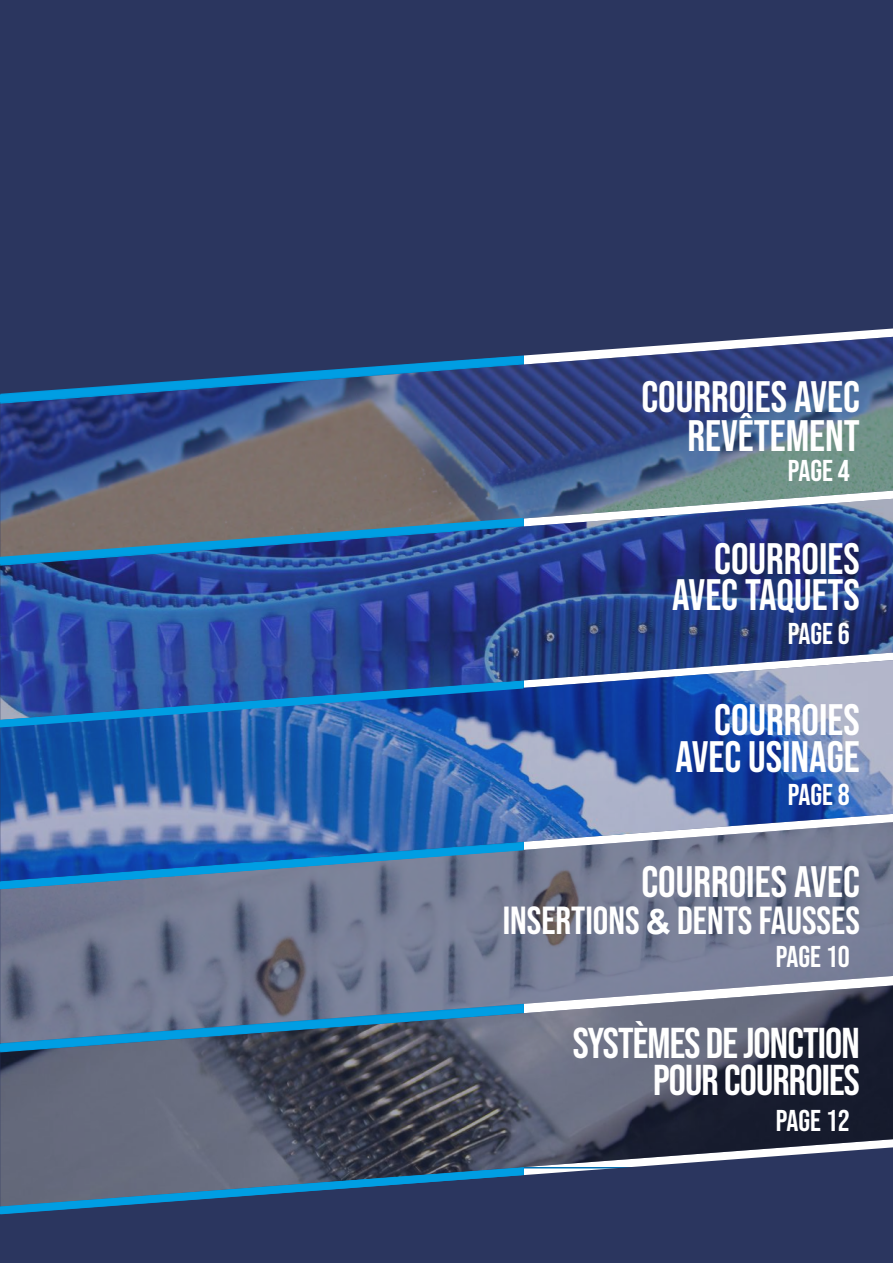
<style>
.page{position:relative;width:893px;height:1263px;background:#fff}
.page>*{position:absolute;margin:0;border:0;box-sizing:border-box;transform-origin:0 0}
.t1{font:43.8px/36.8px "Bebas Neue";color:#fff;text-align:right}
.t2{font:42.9px/36.8px "Bebas Neue";letter-spacing:-.02em;color:#fff;text-align:right}
.t3{font:39px "Bebas Neue";color:#fff}
.t4{font:30px "Bebas Neue";color:#fff}
.s1{font-family:"Arial";font-weight:700;font-size:34.5px}
</style>
<div class="page">
<img style="left:0;top:394px;width:893px;height:105px">
<img style="left:0;top:499px;width:893px;height:161px">
<img style="left:0;top:660px;width:893px;height:162px">
<img style="left:0;top:822px;width:893px;height:163px">
<img style="left:0;top:985px;width:893px;height:162px">
<div style="left:0;top:0;width:893px;height:394px;background:#2b365f"></div>
<svg style="left:0;top:1147px;width:893px;height:116px;background:#3c4567"></svg>
<svg style="left:0;top:352px;width:531px;height:127px;background:#3e537f"></svg>
<svg style="left:0;top:514px;width:531px;height:127px;background:#375795"></svg>
<svg style="left:0;top:677px;width:531px;height:127px;background:#2760ad"></svg>
<svg style="left:0;top:838px;width:531px;height:128px;background:#5e769b"></svg>
<svg style="left:0;top:1001px;width:531px;height:127px;background:#516075"></svg>
<svg style="left:0;top:1163px;width:531px;height:100px;background:#33486e"></svg>
<p class="t1" style="left:641px;top:377px;width:220px;line-height:39px">COURROIES AVEC<br>REVÊTEMENT</p>
<p class="t4" style="left:788px;top:453px;width:63px">PAGE 4</p>
<p class="t1" style="left:672px;top:539px;width:189px">COURROIES<br>AVEC TAQUETS</p>
<p class="t4" style="left:788px;top:617px;width:63px">PAGE 6</p>
<p class="t1" style="left:675px;top:701px;width:186px">COURROIES<br>AVEC USINAGE</p>
<p class="t4" style="left:788px;top:778px;width:63px">PAGE 8</p>
<p class="t1" style="left:641px;top:863px;width:220px">COURROIES AVEC</p>
<p class="t3" style="left:503px;top:898px;width:359px">INSERTIONS <span class="s1">&amp;</span> DENTS FAUSSES</p>
<p class="t4" style="left:776px;top:939px;width:75px">PAGE 10</p>
<p class="t2" style="left:573px;top:1025px;width:289px">SYSTÈMES DE JONCTION<br>POUR COURROIES</p>
<p class="t4" style="left:776px;top:1103px;width:75px">PAGE 12</p>
</div>
